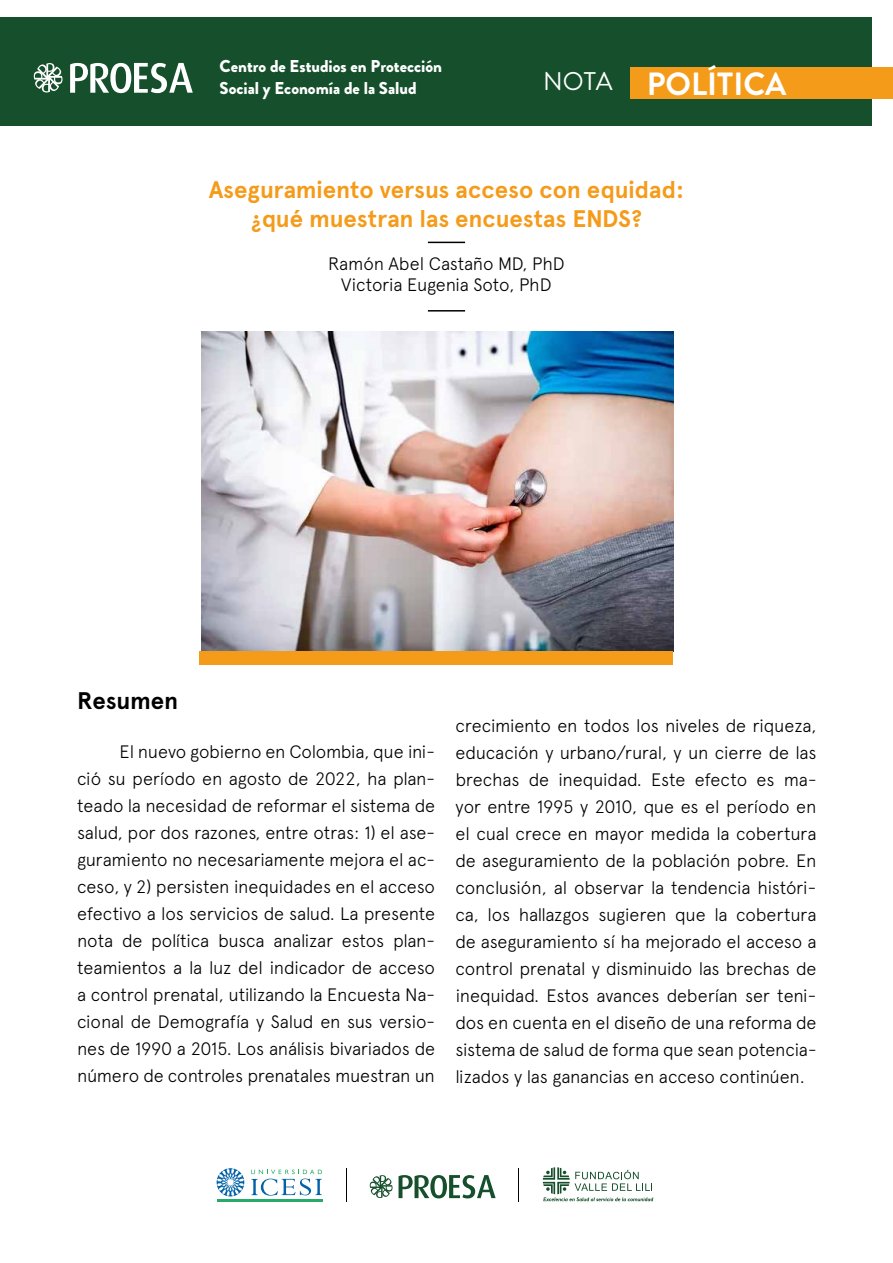
<style>
.page{position:relative;width:893px;height:1263px;background:#fff}
.page>*{position:absolute;margin:0;border:0;box-sizing:border-box;transform-origin:0 0}
.t1{font:700 32.1px "Brandon Grotesque";color:#fff}
.t2{font:700 24px/28.8px "Apercu";letter-spacing:-.005em;color:#f59b1a;text-align:center}
.t3{font:700 24px "Apercu";letter-spacing:-.005em;color:#000}
.t4{font:300 18px/27px "Apercu";letter-spacing:-.01em;color:#000;text-align:justify}
.t5{font:900 17.1px/21.9px "Brandon Grotesque";color:#fff}
</style>
<div class="page">
<svg style="left:217px;top:1168px;width:27px;height:28px"></svg>
<hr style="left:217px;top:1200px;width:105px;height:2px;background:#27ab67">
<svg style="left:251px;top:1169px;width:71px;height:26px"></svg>
<svg style="left:370px;top:1175px;width:22px;height:23px"></svg>
<svg style="left:399px;top:1175px;width:97px;height:23px"></svg>
<hr style="left:346px;top:1169px;width:1px;height:33px;background:#020203">
<hr style="left:518px;top:1169px;width:1px;height:33px;background:#020203">
<svg style="left:543px;top:1167px;width:110px;height:34px"></svg>
<div style="left:0;top:17px;width:872px;height:108px;background:#154f2b"></div>
<div style="left:630px;top:67px;width:263px;height:32px;background:#f59b1a"></div>
<svg style="left:34px;top:63px;width:29px;height:29px"></svg>
<svg style="left:70px;top:63px;width:123px;height:30px"></svg>
<hr style="left:428px;top:242px;width:37px;height:1px;background:#000">
<hr style="left:428px;top:310px;width:37px;height:2px;background:#000">
<img style="left:202px;top:332px;width:471px;height:320px">
<div style="left:200px;top:652px;width:473px;height:13px;background:#f59b1a"></div>
<p class="t5" style="left:219px;top:55px;width:224px">Centro de Estudios en Protección<br>Social y Economía de la Salud</p>
<h1 class="t1" style="left:543px;top:62px;width:245px"><sup>NOTA</sup> POLÍTICA</h1>
<h2 class="t2" style="left:209px;top:175px;width:477px">Aseguramiento versus acceso con equidad: ¿qué muestran las encuestas ENDS?</h2>
<p class="t4" style="left:328px;top:252px;width:238px;line-height:21.6px;text-align:center">Ramón Abel Castaño MD, PhD<br>Victoria Eugenia Soto, PhD</p>
<h2 class="t3" style="left:77px;top:686px;width:103px">Resumen</h2>
<p class="t4" style="left:77px;top:738px;width:359px;text-indent:43px">El nuevo gobierno en Colombia, que ini&shy;ció su período en agosto de 2022, ha plan&shy;teado la necesidad de reformar el sistema de salud, por dos razones, entre otras: 1) el ase&shy;guramiento no necesariamente mejora el ac&shy;ceso, y 2) persisten inequidades en el acceso efectivo a los servicios de salud. La presente nota de política busca analizar estos plan&shy;teamientos a la luz del indicador de acceso a control prenatal, utilizando la Encuesta Na&shy;cional de Demografía y Salud en sus versio&shy;nes de 1990 a 2015. Los análisis bivariados de número de controles prenatales muestran un</p>
<p class="t4" style="left:455px;top:712px;width:362px">crecimiento en todos los niveles de riqueza, educación y urbano/rural, y un cierre de las brechas de inequidad. Este efecto es ma&shy;yor entre 1995 y 2010, que es el período en el cual crece en mayor medida la cobertura de aseguramiento de la población pobre. En conclusión, al observar la tendencia históri&shy;ca, los hallazgos sugieren que la cobertura de aseguramiento sí ha mejorado el acceso a control prenatal y disminuido las brechas de inequidad. Estos avances deberían ser teni&shy;dos en cuenta en el diseño de una reforma de sistema de salud de forma que sean potencia&shy;lizados y las ganancias en acceso continúen.</p>
</div>
